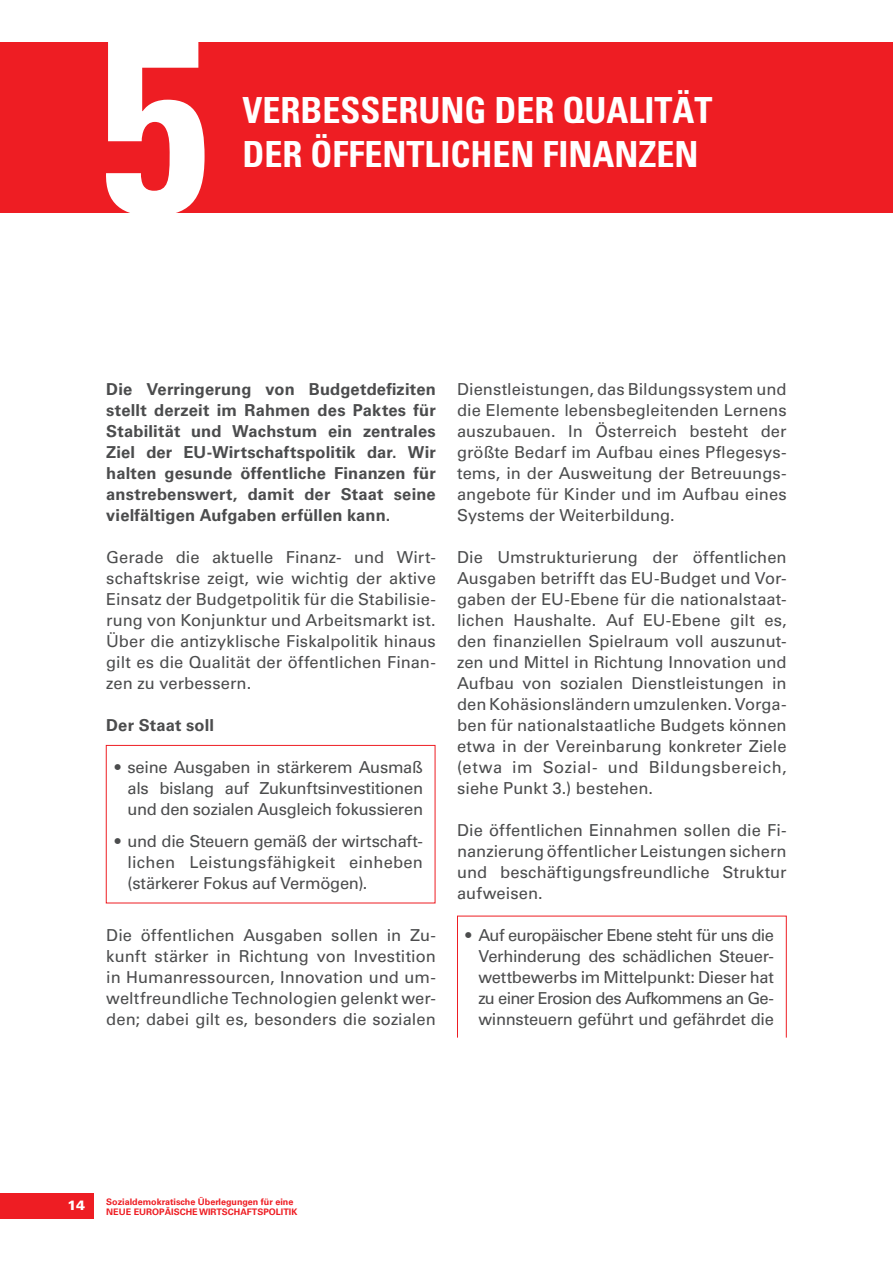
<style>
.page{position:relative;width:893px;height:1263px;background:#fff}
.page>*{position:absolute;margin:0;border:0;box-sizing:border-box;transform-origin:0 0}
.t1{font:700 condensed 247.5px "Univers LT";color:#fff}
.t2{font:700 condensed 36px/43.2px "Univers LT";color:#fff}
.t3{font:16.5px/21px "Univers LT";color:#4b4c4d;text-align:justify}
.t4{font:700 16.5px/21px "Univers LT";letter-spacing:.01em;color:#4b4c4d;text-align:justify}
.t5{font:900 13.5px "Univers LT";color:#fff}
.t6{font:700 9px/10.8px "Univers LT";color:#ee1d23}
</style>
<div class="page">
<div style="left:0;top:1193px;width:94px;height:26px;background:#ee1d23"></div>
<div style="left:0;top:43px;width:893px;height:170px;background:#ee1d23"></div>
<div style="left:106px;top:745px;width:329px;height:158px;border:1px solid #ee1d23"></div>
<h1 class="t1" style="left:99px;top:-26px;width:111px">5</h1>
<h2 class="t2" style="left:242px;top:89px;width:472px">VERBESSERUNG DER QUALITÄT<br>DER ÖFFENTLICHEN FINANZEN</h2>
<p class="t4" style="left:106px;top:379px;width:331px">Die Verringerung von Budgetdefiziten stellt derzeit im Rahmen des Paktes für Stabilität und Wachstum ein zentrales Ziel der EU -Wirtschaftspolitik dar. Wir halten gesunde öffentliche Finanzen für anstrebenswert, damit der Staat seine vielfältigen Aufgaben erfüllen kann.</p>
<p class="t3" style="left:106px;top:547px;width:331px">Gerade die aktuelle Finanz- und Wirt&shy;schaftskrise zeigt, wie wichtig der aktive Einsatz der Budgetpolitik für die Stabilisie&shy;rung von Konjunktur und Arbeitsmarkt ist.<br>Über die antizyklische Fiskalpolitik hinaus gilt es die Qualität der öffentlichen Finan&shy;zen zu verbessern.</p>
<p class="t4" style="left:106px;top:715px;width:109px">Der Staat soll</p>
<p class="t3" style="left:128px;top:757px;width:297px;text-indent:-13px">• seine Ausgaben in stärkerem Ausmaß als bislang auf Zukunftsinvestitionen und den sozialen Ausgleich fokussieren</p>
<p class="t3" style="left:128px;top:830px;width:297px;text-indent:-13px">• und die Steuern gemäß der wirtschaft&shy;lichen Leistungsfähigkeit einheben (stärkerer Fokus auf Vermögen).</p>
<p class="t3" style="left:106px;top:925px;width:331px">Die öffentlichen Ausgaben sollen in Zu&shy;kunft stärker in Richtung von Investition in Humanressourcen, Innovation und um&shy;weltfreundliche Technologien gelenkt wer&shy;den; dabei gilt es, besonders die sozialen</p>
<p class="t3" style="left:457px;top:379px;width:331px">Dienstleistungen, das Bildungssystem und die Elemente lebensbegleitenden Lernens auszubauen. In Österreich besteht der größte Bedarf im Aufbau eines Pflegesys&shy;tems, in der Ausweitung der Betreuungs&shy;angebote für Kinder und im Aufbau eines Systems der Weiterbildung.</p>
<p class="t3" style="left:457px;top:547px;width:331px">Die Umstrukturierung der öffentlichen Ausgaben betrifft das EU-Budget und Vor&shy;gaben der EU-Ebene für die nationalstaat&shy;lichen Haushalte. Auf EU-Ebene gilt es, den finanziellen Spielraum voll auszunut&shy;zen und Mittel in Richtung Innovation und Aufbau von sozialen Dienstleistungen in den Kohäsionsländern umzulenken. Vorga&shy;ben für nationalstaatliche Budgets können etwa in der Vereinbarung konkreter Ziele (etwa im Sozial- und Bildungsbereich, siehe Punkt 3.) bestehen.</p>
<p class="t3" style="left:457px;top:820px;width:331px">Die öffentlichen Einnahmen sollen die Fi&shy;nanzierung öffentlicher Leistungen sichern und beschäftigungsfreundliche Struktur aufweisen.</p>
<p class="t3" style="left:478px;top:925px;width:297px;text-indent:-13px">• Auf europäischer Ebene steht für uns die Verhinderung des schädlichen Steuer&shy;wettbewerbs im Mittelpunkt: Dieser hat zu einer Erosion des Aufkommens an Ge&shy;winnsteuern geführt und gefährdet die</p>
<p class="t5" style="left:68px;top:1197px;width:18px">14</p>
<p class="t6" style="left:106px;top:1196px;width:193px">Sozialdemokratische Überlegungen für eine<br>Neue Europäische Wirtschaftspolitik</p>
</div>
